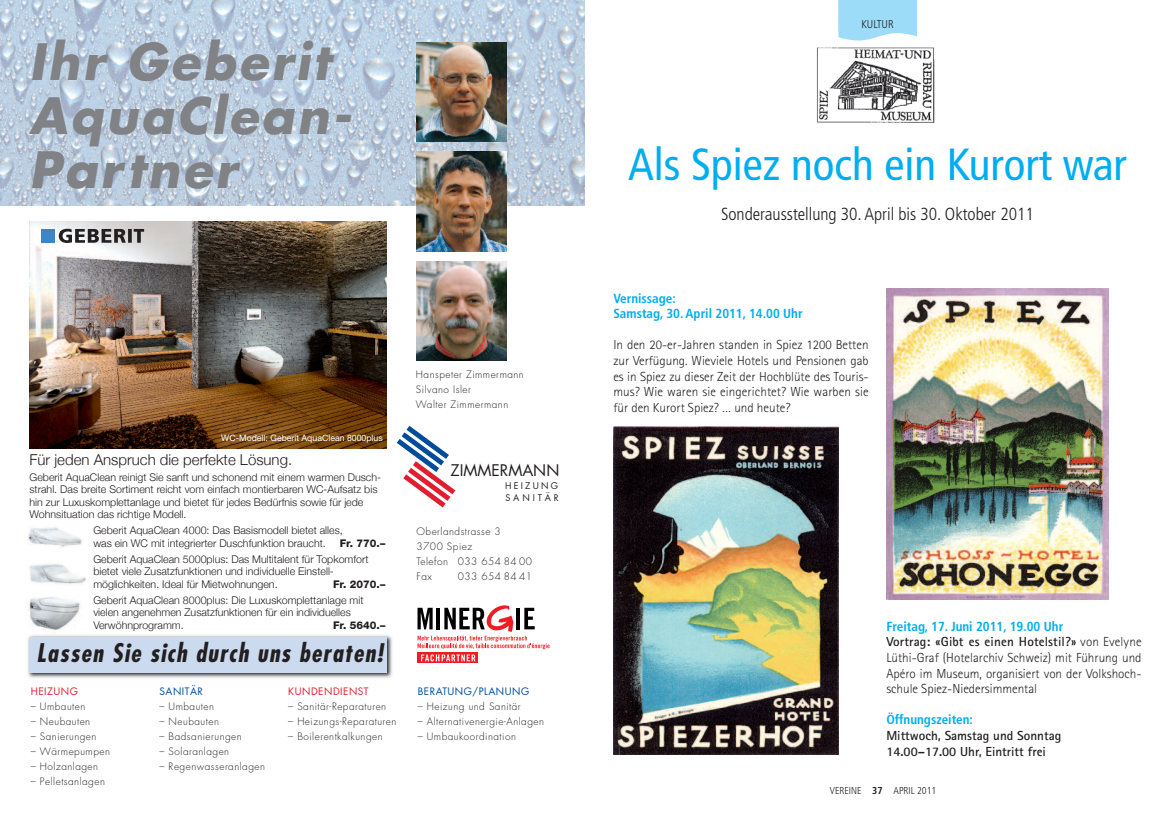
<style>
.page{position:relative;width:1170px;height:815px;background:#fff}
.page>*{position:absolute;margin:0;border:0;box-sizing:border-box;transform-origin:0 0}
.t1{font:italic 700 48.75px/53.8px "Futura";letter-spacing:.055em;color:#808285}
.t2{font:condensed 45px "Frutiger";color:#00aeef}
.t3{font:italic 700 condensed 25px "Futura";letter-spacing:.05em;color:#231f20}
.t4{font:300 condensed 17.5px "Frutiger";color:#231f20}
.t5{font:15.62px "Futura";color:#231f20}
.t6{font:300 15px "Helvetica Neue";color:#231f20}
.t7{font:300 13.12px/15.6px "Rotis Sans Serif";color:#231f20;text-align:justify}
.t8{font:700 condensed 13.12px/15.6px "Frutiger";color:#00aeef}
.t9{font:700 13.12px/15.6px "Rotis Sans Serif";color:#231f20}
.t10{font:300 condensed 11.25px "Frutiger";color:#231f20}
.t11{font:300 10.62px/12.5px "Helvetica Neue";color:#231f20}
.t12{font:800 10.62px "Helvetica Neue";color:#231f20}
.t13{font:300 10px/15px "Futura";letter-spacing:.05em;color:#231f20}
.t14{font:10px "Futura";letter-spacing:.05em;color:#014c98}
.t15{font:10px "Futura";letter-spacing:.05em;color:#e01e30}
.t16{font:300 condensed 10px "Frutiger";color:#231f20}
.t17{font:8.88px/11.5px "Futura";letter-spacing:.29em;color:#231f20}
.t18{font:8.75px "Helvetica Neue";color:#fff}
.s1{font-weight:700}
</style>
<div class="page">
<img style="left:0;top:0;width:585px;height:205px">
<svg style="left:417px;top:661px;width:61px;height:2px"></svg>
<svg style="left:417px;top:605px;width:132px;height:56px"></svg>
<img style="left:416px;top:42px;width:91px;height:99px">
<svg style="left:396px;top:426px;width:60px;height:81px"></svg>
<img style="left:416px;top:152px;width:91px;height:99px">
<img style="left:416px;top:262px;width:91px;height:99px">
<img style="left:27px;top:635px;width:365px;height:43px">
<div style="left:30px;top:638px;width:357px;height:35px;background:#ccdaef"></div>
<img style="left:30px;top:221px;width:356px;height:227px">
<img style="left:28px;top:527px;width:55px;height:21px">
<img style="left:30px;top:564px;width:56px;height:20px">
<img style="left:25px;top:597px;width:56px;height:36px">
<svg style="left:59px;top:229px;width:85px;height:14px"></svg>
<div style="left:41px;top:229px;width:14px;height:14px;background:#3e85c5"></div>
<svg style="left:838px;top:0;width:78px;height:41px;background:#a6dff8"></svg>
<img style="left:886px;top:289px;width:222px;height:311px">
<img style="left:816px;top:48px;width:118px;height:75px">
<img style="left:613px;top:426px;width:225px;height:328px">
<h1 class="t1" style="left:29px;top:39px;width:324px">Ihr Geberit<br>AquaClean-<br>Partner</h1>
<p class="t18" style="left:221px;top:434px;width:163px">WC-Modell: Geberit AquaClean 8000plus</p>
<h3 class="t6" style="left:30px;top:450px;width:264px">Für jeden Anspruch die perfekte Lösung.</h3>
<p class="t11" style="left:30px;top:470px;width:353px">Geberit AquaClean reinigt Sie sanft und schonend mit einem warmen Dusch&shy;strahl. Das breite Sortiment reicht vom einfach montierbaren WC-Aufsatz bis hin zur Luxuskomplettanlage und bietet für jedes Bedürfnis sowie für jede Wohnsituation das richtige Modell.</p>
<p class="t11" style="left:93px;top:524px;width:251px">Geberit AquaClean 4000: Das Basismodell bietet alles, was ein WC mit integrierter Duschfunktion braucht.</p>
<p class="t12" style="left:340px;top:539px;width:47px">Fr. 770.–</p>
<p class="t11" style="left:93px;top:553px;width:277px">Geberit AquaClean 5000plus: Das Multitalent für Topkomfort bietet viele Zusatzfunktionen und individuelle Einstell&shy;möglichkeiten. Ideal für Mietwohnungen.</p>
<p class="t12" style="left:333px;top:580px;width:54px">Fr. 2070.–</p>
<p class="t11" style="left:93px;top:594px;width:272px">Geberit AquaClean 8000plus: Die Luxuskomplettanlage mit vielen angenehmen Zusatzfunktionen für ein individuelles<br>Verwöhnprogramm.</p>
<p class="t12" style="left:333px;top:621px;width:54px">Fr. 5640.–</p>
<h3 class="t3" style="left:37px;top:642px;width:348px">Lassen Sie sich durch uns beraten!</h3>
<p class="t15" style="left:31px;top:686px;width:49px">HEIZUNG</p>
<p class="t13" style="left:31px;top:699px;width:56px">– Umbauten</p>
<p class="t13" style="left:31px;top:714px;width:61px">– Neubauten</p>
<p class="t13" style="left:31px;top:729px;width:67px">– Sanierungen</p>
<p class="t13" style="left:31px;top:744px;width:81px">– Wärmepumpen</p>
<p class="t13" style="left:31px;top:759px;width:69px">– Holzanlagen</p>
<p class="t13" style="left:31px;top:774px;width:76px">– Pelletsanlagen</p>
<p class="t14" style="left:159px;top:686px;width:45px">SANITÄR</p>
<p class="t13" style="left:159px;top:699px;width:56px">– Umbauten</p>
<p class="t13" style="left:159px;top:714px;width:61px">– Neubauten</p>
<p class="t13" style="left:159px;top:729px;width:84px">– Badsanierungen</p>
<p class="t13" style="left:159px;top:744px;width:71px">– Solaranlagen</p>
<p class="t13" style="left:159px;top:759px;width:107px">– Regenwasseranlagen</p>
<p class="t15" style="left:288px;top:686px;width:82px">KUNDENDIENST</p>
<p class="t13" style="left:288px;top:699px;width:99px">– Sanitär-Reparaturen</p>
<p class="t13" style="left:288px;top:714px;width:110px">– Heizungs-Reparaturen</p>
<p class="t13" style="left:288px;top:729px;width:96px">– Boilerentkalkungen</p>
<p class="t13" style="left:416px;top:367px;width:109px">Hanspeter Zimmermann<br>Silvano Isler<br>Walter Zimmermann</p>
<h3 class="t5" style="left:450px;top:463px;width:110px">ZIMMERMANN</h3>
<p class="t17" style="left:505px;top:481px;width:55px">HEIZUNG<br>SANITÄR</p>
<p class="t13" style="left:416px;top:525px;width:117px">Oberlandstrasse 3<br>3700 Spiez<br>Telefon 033 654 84 00<br>Fax</p>
<p class="t13" style="left:458px;top:570px;width:76px">033 654 84 41</p>
<p class="t14" style="left:417px;top:686px;width:113px">BERATUNG/PLANUNG</p>
<p class="t13" style="left:417px;top:699px;width:104px">– Heizung und Sanitär</p>
<p class="t13" style="left:417px;top:714px;width:128px">– Alternativenergie-Anlagen</p>
<p class="t13" style="left:417px;top:729px;width:100px">– Umbaukoordination</p>
<p class="t10" style="left:861px;top:19px;width:34px">KULTUR</p>
<h2 class="t2" style="left:628px;top:146px;width:500px">Als Spiez noch ein Kurort war</h2>
<h3 class="t4" style="left:721px;top:207px;width:314px">Sonderausstellung 30. April bis 30. Oktober 2011</h3>
<p class="t8" style="left:613px;top:291px;width:191px">Vernissage:<br>Samstag, 30. April 2011, 14.00 Uhr</p>
<p class="t7" style="left:613px;top:338px;width:257px">In den 20-er-Jahren standen in Spiez 1200 Betten zur Verfügung. Wieviele Hotels und Pensionen gab es in Spiez zu dieser Zeit der Hochblüte des Touris&shy;mus? Wie waren sie eingerichtet? Wie warben sie für den Kurort Spiez? … und heute?</p>
<p class="t8" style="left:886px;top:619px;width:178px">Freitag, 17. Juni 2011, 19.00 Uhr</p>
<p class="t7" style="left:886px;top:635px;width:257px"><span class="s1">Vortrag: «Gibt es einen Hotelstil?»</span> von Evelyne Lüthi-Graf (Hotelarchiv Schweiz) mit Führung und Apéro im Museum, organisiert von der Volkshoch&shy;schule Spiez-Niedersimmental</p>
<p class="t8" style="left:886px;top:713px;width:88px">Öffnungszeiten:</p>
<p class="t9" style="left:886px;top:729px;width:176px">Mittwoch, Samstag und Sonntag<br>14.00–17.00 Uhr, Eintritt frei</p>
<p class="t16" style="left:829px;top:787px;width:108px">VEREINE <span class="s1">37</span> APRIL 2011</p>
</div>
